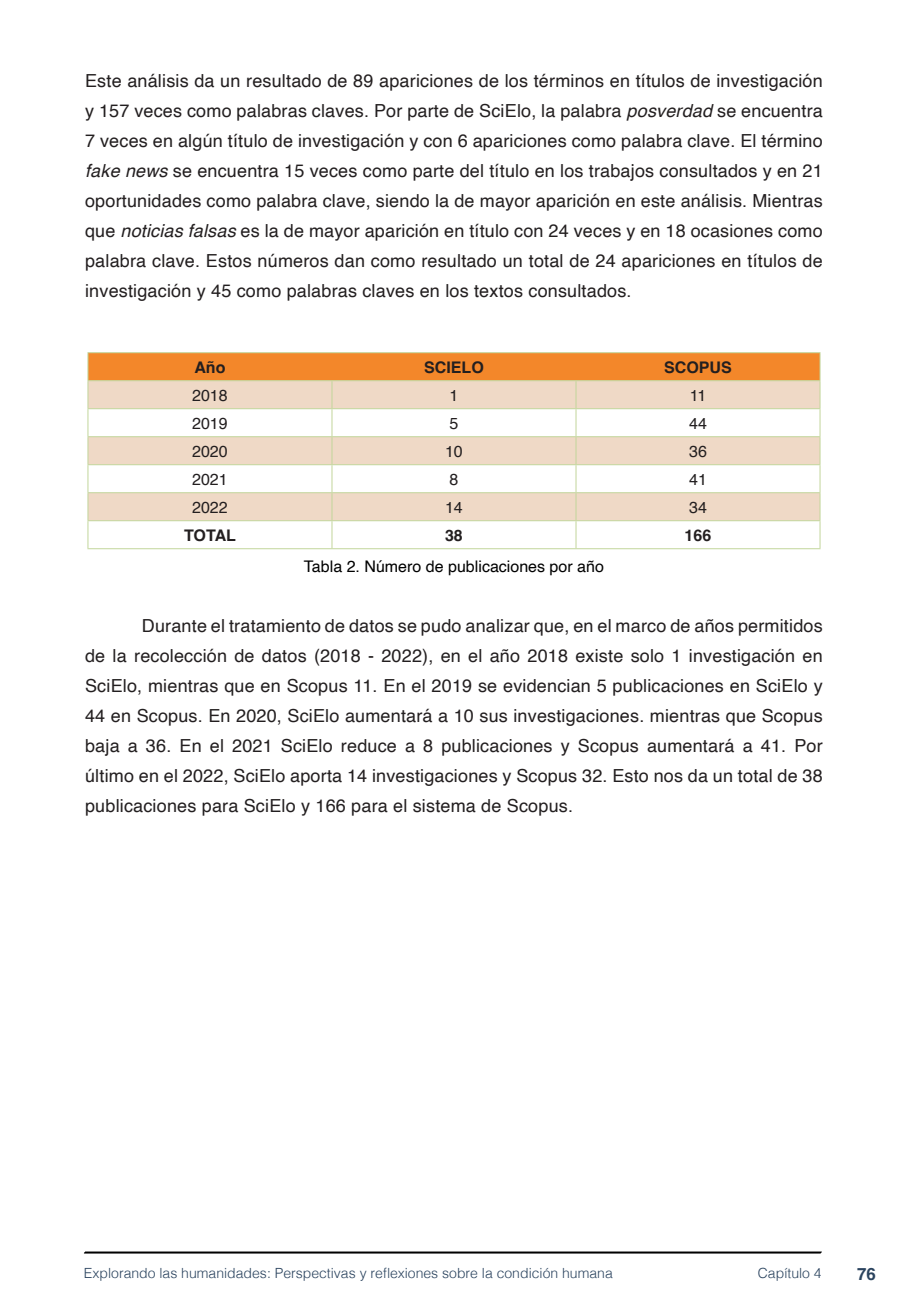
<style>
.page{position:relative;width:908px;height:1304px;background:#fff}
.page>*{position:absolute;margin:0;border:0;box-sizing:border-box;transform-origin:0 0}
.txt{font:18px/30px "Helvetica";letter-spacing:.01em;color:#231f20;text-align:justify}
.t1{font:700 16.8px "Helvetica";color:#2a435e}
.tab_txt_centro{font:16px "Helvetica";color:#231f20}
.imagens_graf_tab{font:16px "Helvetica";color:#000}
.tab_txt_centro-2{font:700 16px "Helvetica";color:#231f20}
.t2{font:300 14px "Helvetica";color:#2a435e}
.s1{font-style:italic}
</style>
<div class="page">
<svg style="left:84px;top:1251px;width:737px;height:3px;background:#515151"></svg>
<hr style="left:87px;top:352px;width:245px;height:1px;background:#c2d69b">
<hr style="left:332px;top:352px;width:243px;height:1px;background:#c2d69b">
<hr style="left:575px;top:352px;width:245px;height:1px;background:#c2d69b">
<svg style="left:87px;top:353px;width:733px;height:195px"></svg>
<hr style="left:87px;top:548px;width:245px;height:1px;background:#c2d69b">
<hr style="left:332px;top:548px;width:243px;height:1px;background:#c2d69b">
<hr style="left:575px;top:548px;width:245px;height:1px;background:#c2d69b">
<p class="txt" style="left:85px;top:66px;width:739px">Este análisis da un resultado de 89 apariciones de los términos en títulos de investigación y 157 veces como palabras claves. Por parte de SciElo, la palabra <span class="s1">posverdad</span> se encuentra 7 veces en algún título de investigación y con 6 apariciones como palabra clave. El término <span class="s1">fake news</span> se encuentra 15 veces como parte del título en los trabajos consultados y en 21 oportunidades como palabra clave, siendo la de mayor aparición en este análisis. Mientras que <span class="s1">noticias falsas</span> es la de mayor aparición en título con 24 veces y en 18 ocasiones como palabra clave. Estos números dan como resultado un total de 24 apariciones en títulos de investigación y 45 como palabras claves en los textos consultados.</p>
<p class="tab_txt_centro-2" style="left:194px;top:357px;width:33px">Año</p>
<p class="tab_txt_centro-2" style="left:424px;top:357px;width:61px">SCIELO</p>
<p class="tab_txt_centro-2" style="left:664px;top:357px;width:69px">SCOPUS</p>
<p class="tab_txt_centro" style="left:192px;top:383px;width:37px">2018</p>
<p class="tab_txt_centro" style="left:449px;top:383px;width:10px">1</p>
<p class="tab_txt_centro" style="left:689px;top:383px;width:18px">11</p>
<p class="tab_txt_centro" style="left:192px;top:411px;width:37px">2019</p>
<p class="tab_txt_centro" style="left:449px;top:411px;width:10px">5</p>
<p class="tab_txt_centro" style="left:688px;top:411px;width:19px">44</p>
<p class="tab_txt_centro" style="left:192px;top:439px;width:37px">2020</p>
<p class="tab_txt_centro" style="left:445px;top:439px;width:19px">10</p>
<p class="tab_txt_centro" style="left:688px;top:439px;width:19px">36</p>
<p class="tab_txt_centro" style="left:192px;top:467px;width:37px">2021</p>
<p class="tab_txt_centro" style="left:449px;top:467px;width:10px">8</p>
<p class="tab_txt_centro" style="left:688px;top:467px;width:19px">41</p>
<p class="tab_txt_centro" style="left:192px;top:495px;width:37px">2022</p>
<p class="tab_txt_centro" style="left:445px;top:495px;width:19px">14</p>
<p class="tab_txt_centro" style="left:688px;top:495px;width:19px">34</p>
<p class="tab_txt_centro-2" style="left:184px;top:525px;width:53px">TOTAL</p>
<p class="tab_txt_centro-2" style="left:445px;top:525px;width:19px">38</p>
<p class="tab_txt_centro-2" style="left:684px;top:525px;width:28px">166</p>
<p class="imagens_graf_tab" style="left:304px;top:554px;width:301px">Tabla 2. Número de publicaciones por año</p>
<p class="txt" style="left:85px;top:611px;width:738px;text-indent:57px">Durante el tratamiento de datos se pudo analizar que, en el marco de años permitidos de la recolección de datos (2018 - 2022), en el año 2018 existe solo 1 investigación en SciElo, mientras que en Scopus 11. En el 2019 se evidencian 5 publicaciones en SciElo y 44 en Scopus. En 2020, SciElo aumentará a 10 sus investigaciones. mientras que Scopus baja a 36. En el 2021 SciElo reduce a 8 publicaciones y Scopus aumentará a 41. Por último en el 2022, SciElo aporta 14 investigaciones y Scopus 32. Esto nos da un total de 38 publicaciones para SciElo y 166 para el sistema de Scopus.</p>
<p class="t2" style="left:84px;top:1261px;width:530px">Explorando las humanidades: Perspectivas y reflexiones sobre la condición humana</p>
<p class="t2" style="left:757px;top:1261px;width:65px">Capítulo 4</p>
<p class="t1" style="left:856px;top:1264px;width:20px">76</p>
</div>
